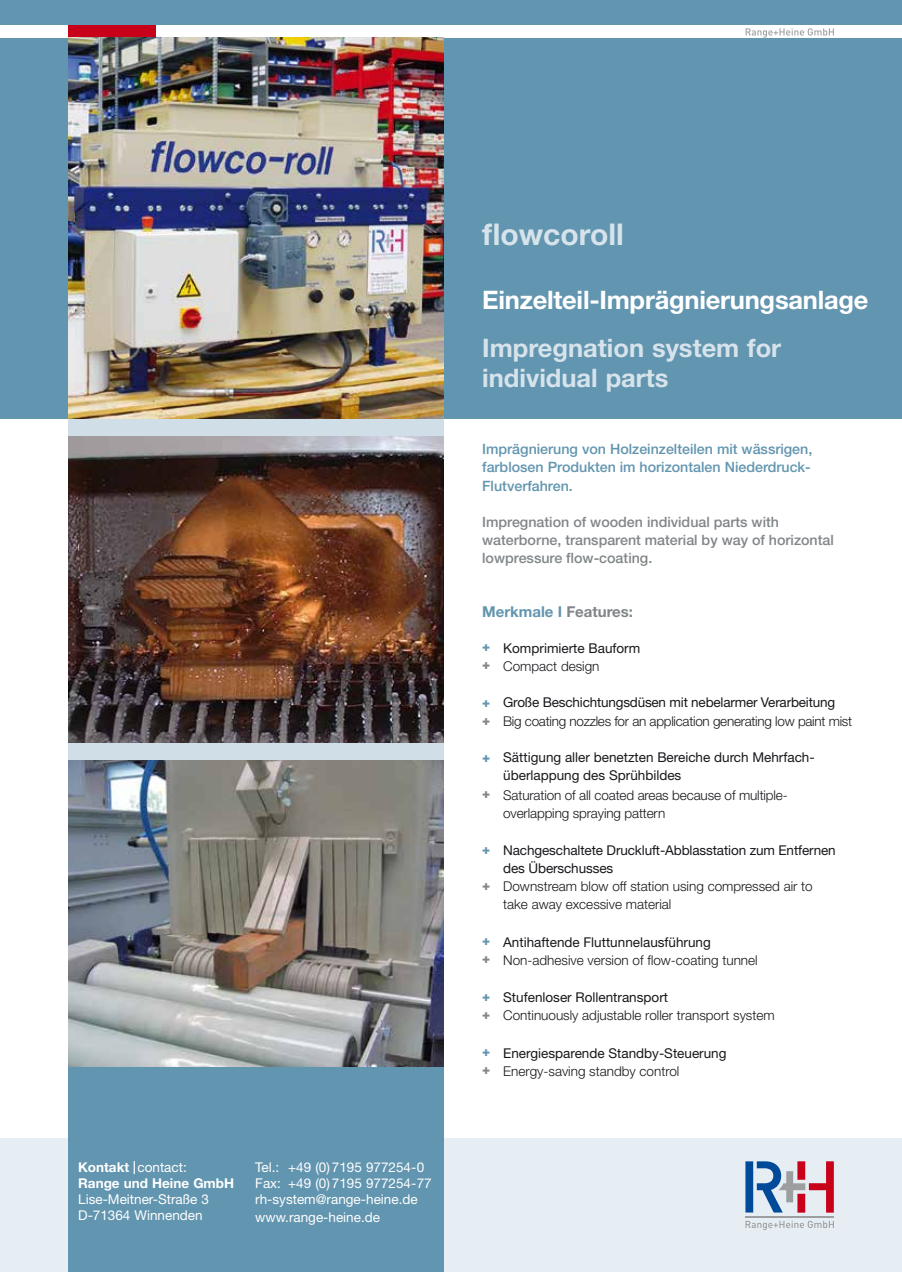
<style>
.page{position:relative;width:902px;height:1272px;background:#fff}
.page>*{position:absolute;margin:0;border:0;box-sizing:border-box;transform-origin:0 0}
.t1{font:700 30px "Helvetica Neue LT Pro";color:#d7e3eb}
.t2{font:700 25.5px/30.6px "Helvetica Neue LT Pro";color:#d7e3eb}
.t3{font:700 25.5px "Helvetica Neue LT Pro";letter-spacing:-.01em;color:#fff}
.t4{font:700 15px "Helvetica Neue LT Pro";color:#6295af}
.t5{font:500 14.25px/18px "Helvetica Neue LT Pro";color:#818689}
.t6{font:500 14.25px/18px "Helvetica Neue LT Pro";color:#6295af;text-align:justify}
.t7{font:300 13.5px/18px "Helvetica Neue LT Pro";color:#1a171c}
.t8{font:13.5px/18px "Helvetica Neue LT Pro";color:#1a171c}
.t9{font:13.5px/16.2px "Helvetica Neue LT Pro";color:#fff}
.t10{font:300 13.5px/19.5px "Helvetica Neue LT Pro";letter-spacing:-.02em;color:#1a171c}
.t11{font:700 13.5px/16.2px "Helvetica Neue LT Pro";color:#fff}
.t12{font:13.5px "Helvetica Neue";letter-spacing:-.01em;color:#1a171c}
.s1{font-weight:400}
.s2{color:#818689}
.s3{font-weight:800;color:#6295af}
.s4{font-weight:800;color:#818689}
.s5{font-weight:300}
</style>
<div class="page">
<div style="left:0;top:1138px;width:901px;height:133px;background:#e7eef3"></div>
<div style="left:68px;top:415px;width:376px;height:852px;background:#cfdee7"></div>
<div style="left:68px;top:1066px;width:376px;height:205px;background:#6295af"></div>
<div style="left:0;top:0;width:901px;height:418px;background:#6295af"></div>
<img style="left:68px;top:760px;width:376px;height:306px">
<img style="left:68px;top:436px;width:376px;height:306px">
<div style="left:0;top:26px;width:901px;height:12px;background:#fff"></div>
<div style="left:68px;top:26px;width:87px;height:12px;background:#c90019"></div>
<svg style="left:745px;top:28px;width:88px;height:10px"></svg>
<svg style="left:134px;top:1161px;width:1px;height:13px"></svg>
<svg style="left:745px;top:1220px;width:88px;height:9px"></svg>
<svg style="left:745px;top:1161px;width:88px;height:51px"></svg>
<hr style="left:745px;top:1215px;width:88px;height:2px;background:#9c9e9f">
<img style="left:68px;top:37px;width:376px;height:381px">
<p class="t11" style="left:78px;top:1158px;width:157px">Kontakt <span class="s1">contact:<br></span>Range und Heine GmbH</p>
<p class="t9" style="left:78px;top:1190px;width:132px">Lise-Meitner-Straße 3<br>D-71364 Winnenden</p>
<p class="t9" style="left:255px;top:1158px;width:178px">Tel.: +49 (0) 7195 977254-0<br>Fax: +49 (0) 7195 977254-77 rh-system@range-heine.de</p>
<p class="t9" style="left:255px;top:1208px;width:126px">www.range-heine.de</p>
<h1 class="t1" style="left:482px;top:215px;width:143px">flowcoroll</h1>
<h2 class="t3" style="left:482px;top:284px;width:388px">Einzelteil-Imprägnierungsanlage</h2>
<h2 class="t2" style="left:482px;top:332px;width:300px">Impregnation system for individual parts</h2>
<p class="t6" style="left:482px;top:440px;width:331px">Imprägnierung von Holzeinzelteilen mit wässrigen, farblosen Produkten im horizontalen Niederdruck-Flutverfahren.</p>
<p class="t5" style="left:482px;top:512px;width:353px">Impregnation of wooden individual parts with waterborne, transparent material by way of horizontal lowpressure flow-coating.</p>
<p class="t4" style="left:482px;top:602px;width:152px">Merkmale I <span class="s2">Features:</span></p>
<p class="t8" style="left:482px;top:638px;width:160px"><span class="s3">+</span> Komprimierte Bauform <span class="s4">+</span> <span class="s5">Compact design</span></p>
<p class="t10" style="left:482px;top:691px;width:371px"><span class="s3">+</span> <span class="s1">Große Beschichtungsdüsen mit nebelarmer Verarbeitung<br></span><span class="s4">+</span> Big coating nozzles for an application generating low paint mist</p>
<p class="t8" style="left:503px;top:748px;width:313px;text-indent:-21px"><span class="s3">+</span> Sättigung aller benetzten Bereiche durch Mehrfach&shy;überlappung des Sprühbildes</p>
<p class="t7" style="left:503px;top:785px;width:286px;text-indent:-21px"><span class="s4">+</span> Saturation of all coated areas because of multiple&shy;overlapping spraying pattern</p>
<p class="t8" style="left:482px;top:841px;width:355px"><span class="s3">+</span> Nachgeschaltete Druckluft-Abblasstation zum Entfernen</p>
<p class="t12" style="left:503px;top:856px;width:111px">des Überschusses</p>
<p class="t7" style="left:503px;top:877px;width:311px;text-indent:-21px"><span class="s4">+</span> Downstream blow off station using compressed air to take away excessive material</p>
<p class="t7" style="left:482px;top:932px;width:277px"><span class="s3">+</span> <span class="s1">Antihaftende Fluttunnelausführung<br></span><span class="s4">+</span> Non-adhesive version of flow-coating tunnel</p>
<p class="t7" style="left:482px;top:988px;width:294px"><span class="s3">+</span> <span class="s1">Stufenloser Rollentransport<br></span><span class="s4">+</span> Continuously adjustable roller transport system</p>
<p class="t8" style="left:482px;top:1043px;width:246px"><span class="s3">+</span> Energiesparende Standby-Steuerung <span class="s4">+</span> <span class="s5">Energy-saving standby control</span></p>
</div>
